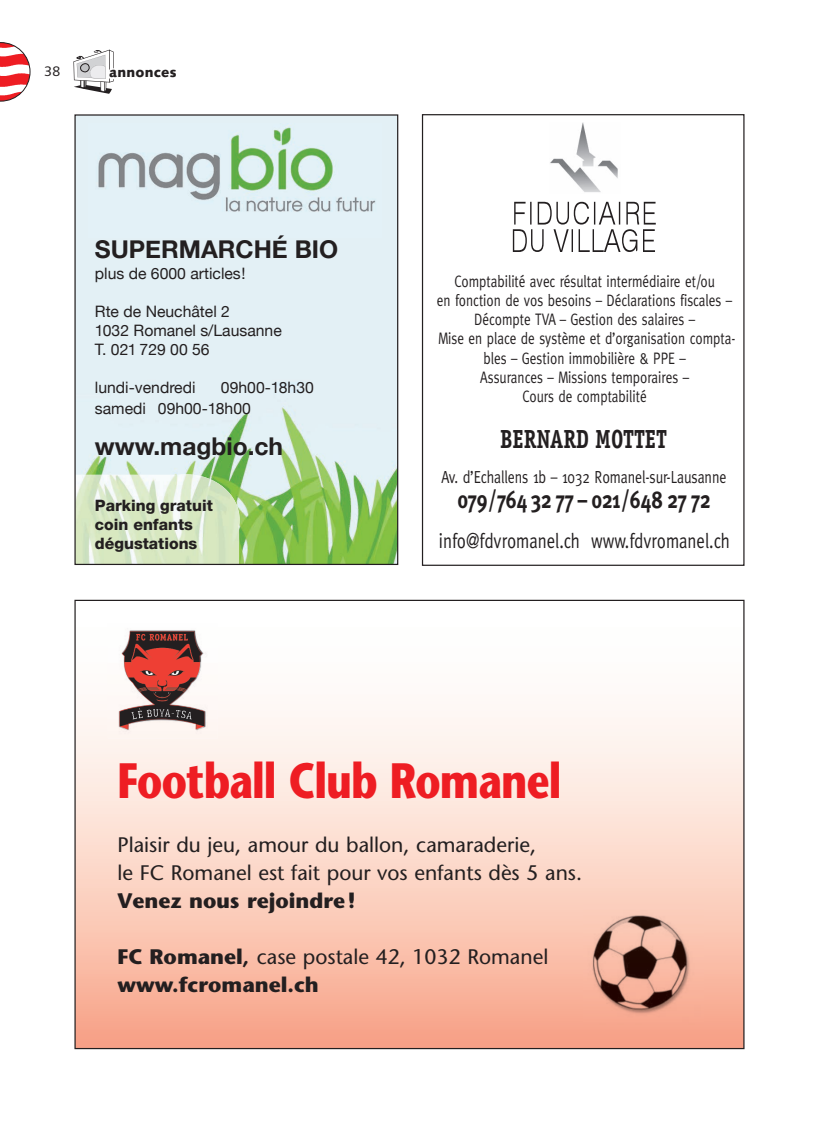
<style>
.page{position:relative;width:819px;height:1141px;background:#fff}
.page>*{position:absolute;margin:0;border:0;box-sizing:border-box;transform-origin:0 0}
.t1{font:700 49.52px "Stone Sans";letter-spacing:-.02em;color:#ee1d23;scale:.8 1}
.t2{font:700 26.25px "Officina Serif";color:#231f20;scale:.8 1}
.t3{font:700 24.5px "Helvetica Neue";color:#231f20}
.t4{font:700 24.5px "Meta Plus";letter-spacing:-.005em;color:#231f20;scale:.8 1}
.t5{font:21px/28px "Stone Sans";color:#231f20}
.t6{font:700 21px/28px "Stone Sans";color:#231f20}
.t7{font:21px "Meta";color:#231f20;scale:.8 1}
.t8{font:17.5px "Meta";letter-spacing:-.005em;color:#231f20;scale:.8 1}
.t9{font:16.62px/19.2px "Meta";color:#231f20;text-align:center;scale:.8 1}
.t10{font:15.75px/18.9px "Helvetica Neue";color:#231f20}
.t11{font:800 15.75px/18.9px "Helvetica Neue LT Std";color:#231f20}
.t12{font:900 14px "Syntax";letter-spacing:.015em;color:#231f20}
.t13{font:14px "Syntax";color:#231f20}
.s1{font-weight:400}
</style>
<div class="page">
<svg style="left:0;top:42px;width:30px;height:59px"></svg>
<svg style="left:73px;top:49px;width:41px;height:45px"></svg>
<svg style="left:76px;top:711px;width:666px;height:336px;background:#fbd3c4"></svg>
<div style="left:108px;top:630px;width:110px;height:108px;background:#fef8f6"></div>
<img style="left:119px;top:631px;width:85px;height:99px">
<img style="left:583px;top:905px;width:120px;height:120px">
<img style="left:76px;top:116px;width:320px;height:447px">
<img style="left:89px;top:123px;width:292px;height:114px">
<img style="left:76px;top:474px;width:163px;height:89px">
<div style="left:74px;top:114px;width:324px;height:451px;border:1px solid #231f20"></div>
<img style="left:550px;top:122px;width:68px;height:70px">
<svg style="left:513px;top:202px;width:142px;height:50px"></svg>
<div style="left:422px;top:114px;width:322px;height:452px;border:1px solid #231f20"></div>
<p class="t13" style="left:45px;top:63px;width:17px">38</p>
<p class="t12" style="left:109px;top:64px;width:69px">annonces</p>
<h3 class="t3" style="left:95px;top:230px;width:245px">SUPERMARCHÉ BIO</h3>
<p class="t10" style="left:95px;top:265px;width:152px">plus de 6000 articles !</p>
<p class="t10" style="left:95px;top:303px;width:188px">Rte de Neuchâtel 2<br>1032 Romanel s/Lausanne<br>T. 021 729 00 56</p>
<p class="t10" style="left:95px;top:379px;width:102px">lundi-vendredi</p>
<p class="t10" style="left:95px;top:378px;width:220px;line-height:21px;text-indent:126px">09h00-18h30 samedi 09h00-18h00</p>
<h3 class="t3" style="left:95px;top:427px;width:190px">www.magbio.ch</h3>
<p class="t11" style="left:95px;top:496px;width:119px">Parking gratuit coin enfants dégustations</p>
<p class="t9" style="left:437px;top:271px;width:374px">Comptabilité avec résultat intermédiaire et/ou<br>en fonction de vos besoins – Déclarations fiscales – Décompte TVA – Gestion des salaires –<br>Mise en place de système et d’organisation compta&shy;bles – Gestion immobilière &amp; PPE –<br>Assurances – Missions temporaires –<br>Cours de comptabilité</p>
<h2 class="t2" style="left:500px;top:423px;width:210px">BERNARD MOTTET</h2>
<p class="t8" style="left:441px;top:467px;width:357px">Av. d’Echallens 1b – 1032 Romanel-sur-Lausanne</p>
<h3 class="t4" style="left:457px;top:485px;width:318px">079/764 32 77 – 021/648 27 72</h3>
<p class="t7" style="left:439px;top:529px;width:365px">info@fdvromanel.ch www.fdvromanel.ch</p>
<h1 class="t1" style="left:117px;top:749px;width:556px">Football Club Romanel</h1>
<p class="t5" style="left:117px;top:830px;width:466px">Plaisir du jeu, amour du ballon, camaraderie,<br>le FC Romanel est fait pour vos enfants dès 5 ans.</p>
<p class="t6" style="left:117px;top:886px;width:240px">Venez nous rejoindre !</p>
<p class="t6" style="left:117px;top:942px;width:432px">FC Romanel, <span class="s1">case postale 42, 1032 Romanel </span>www.fcromanel.ch</p>
</div>
